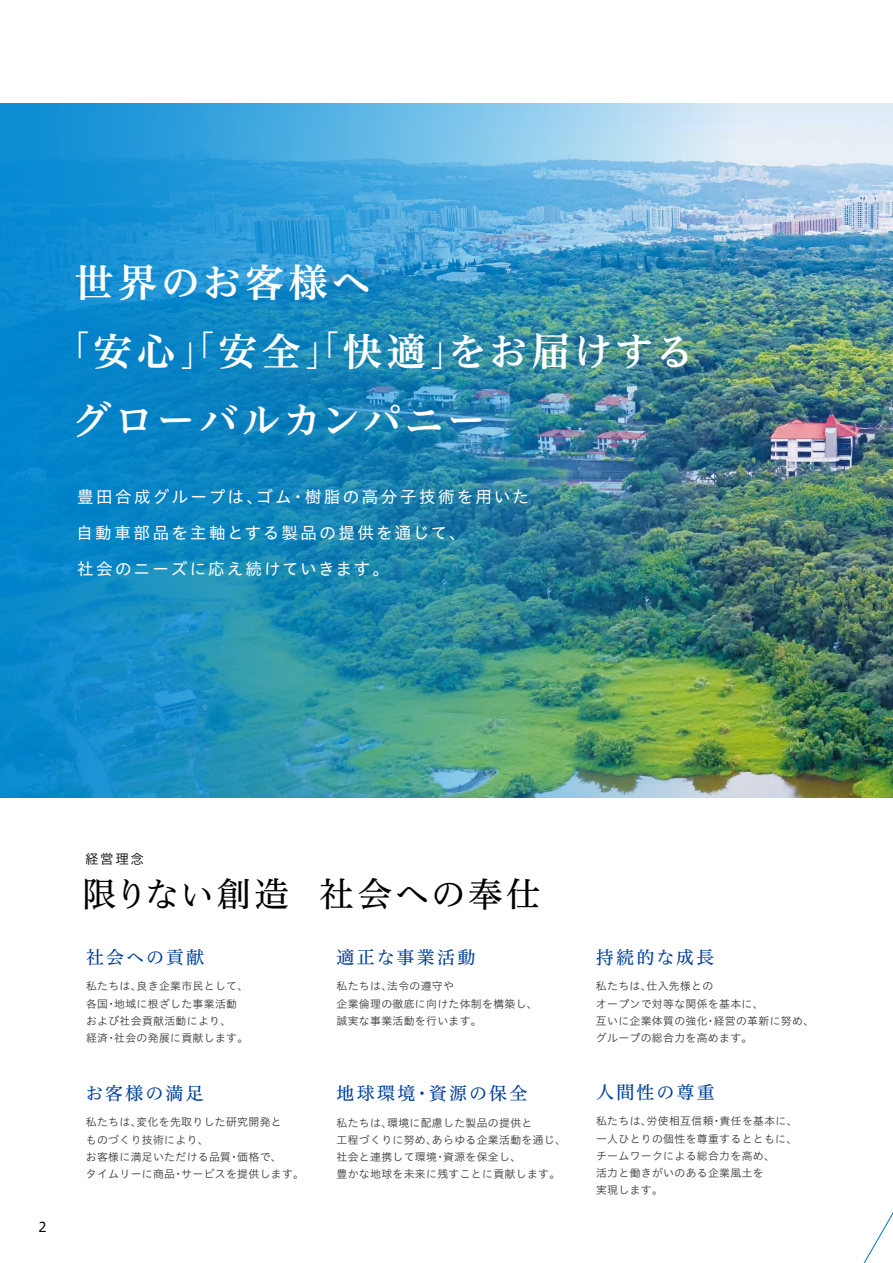
<style>
.page{position:relative;width:893px;height:1263px;background:#fff}
.page>*{position:absolute;margin:0;border:0;box-sizing:border-box;transform-origin:0 0}
.t1{font:39px "Hiragino UD Serif Std W6";letter-spacing:.08em;color:#fff}
.t2{font:39px "Hiragino UD Serif Std W6";letter-spacing:.1em;color:#fff}
.t3{font:34.5px "Hiragino UD Serif Std W4";letter-spacing:.07em;color:#000}
.t4{font:18px "Hiragino UD Serif Std W4";letter-spacing:.125em;color:#003f98}
.t5{font:16.5px/36px "Hiragino UD Sans Std W4";letter-spacing:.13em;color:#fff}
.t6{font:13.5px "Hiragino UD Sans Std W3";color:#000}
.t7{font:13.5px "Hiragino UD Sans Std W4";color:#000}
.t8{font:10.8px/17.2px "Hiragino UD Sans Std W3";letter-spacing:.03em;color:#3e3a39}
.s1{font-size:31.2px}
</style>
<div class="page">
<img style="left:737px;top:103px;width:156px;height:694px">
<img style="left:0;top:103px;width:737px;height:694px">
<svg style="left:863px;top:1212px;width:30px;height:51px"></svg>
<h1 class="t2" style="left:74px;top:252px;width:298px">世界のお客様へ</h1>
<h1 class="t1" style="left:58px;top:321px;width:637px"><sup>「</sup>安心<span class="s1">」</span><sup>「</sup>安全<span class="s1">」</span><sup>「</sup>快適<span class="s1">」</span>をお届けする</h1>
<h1 class="t1" style="left:73px;top:390px;width:415px">グローバルカンパニー</h1>
<h3 class="t5" style="left:77px;top:478px;width:454px">豊田合成グループは、ゴム・樹脂の高分子技術を用いた自動車部品を主軸とする製品の提供を通じて、<br>社会のニーズに応え続けていきます。</h3>
<p class="t7" style="left:39px;top:1217px;width:10px">2</p>
<p class="t6" style="left:85px;top:849px;width:61px">経営理念</p>
<h2 class="t3" style="left:82px;top:868px;width:460px">限りない創造 社会への奉仕</h2>
<h3 class="t4" style="left:86px;top:943px;width:120px">社会への貢献</h3>
<p class="t8" style="left:86px;top:977px;width:164px">私たちは、良き企業市民として、各国・地域に根ざした事業活動および社会貢献活動により、<br>経済・社会の発展に貢献します。</p>
<h3 class="t4" style="left:337px;top:943px;width:140px">適正な事業活動</h3>
<p class="t8" style="left:337px;top:977px;width:203px">私たちは、法令の遵守や<br>企業倫理の徹底に向けた体制を構築し、誠実な事業活動を行います。</p>
<h3 class="t4" style="left:596px;top:943px;width:120px">持続的な成長</h3>
<p class="t8" style="left:596px;top:977px;width:220px">私たちは、仕入先様との<br>オープンで対等な関係を基本に、<br>互いに企業体質の強化・経営の革新に努め、グループの総合力を高めます。</p>
<h3 class="t4" style="left:85px;top:1079px;width:120px">お客様の満足</h3>
<p class="t8" style="left:86px;top:1113px;width:220px">私たちは、変化を先取りした研究開発と<br>ものづくり技術により、<br>お客様に満足いただける品質・価格で、<br>タイムリーに商品・サービスを提供します。</p>
<h3 class="t4" style="left:337px;top:1079px;width:192px">地球環境・資源の保全</h3>
<h3 class="t4" style="left:596px;top:1078px;width:120px">人間性の尊重</h3>
<p class="t8" style="left:337px;top:1113px;width:231px">私たちは、環境に配慮した製品の提供と<br>工程づくりに努め、あらゆる企業活動を通じ、社会と連携して環境・資源を保全し、<br>豊かな地球を未来に残すことに貢献します。</p>
<p class="t8" style="left:596px;top:1112px;width:203px">私たちは、労使相互信頼・責任を基本に、一人ひとりの個性を尊重するとともに、チームワークによる総合力を高め、<br>活力と働きがいのある企業風土を<br>実現します。</p>
</div>
